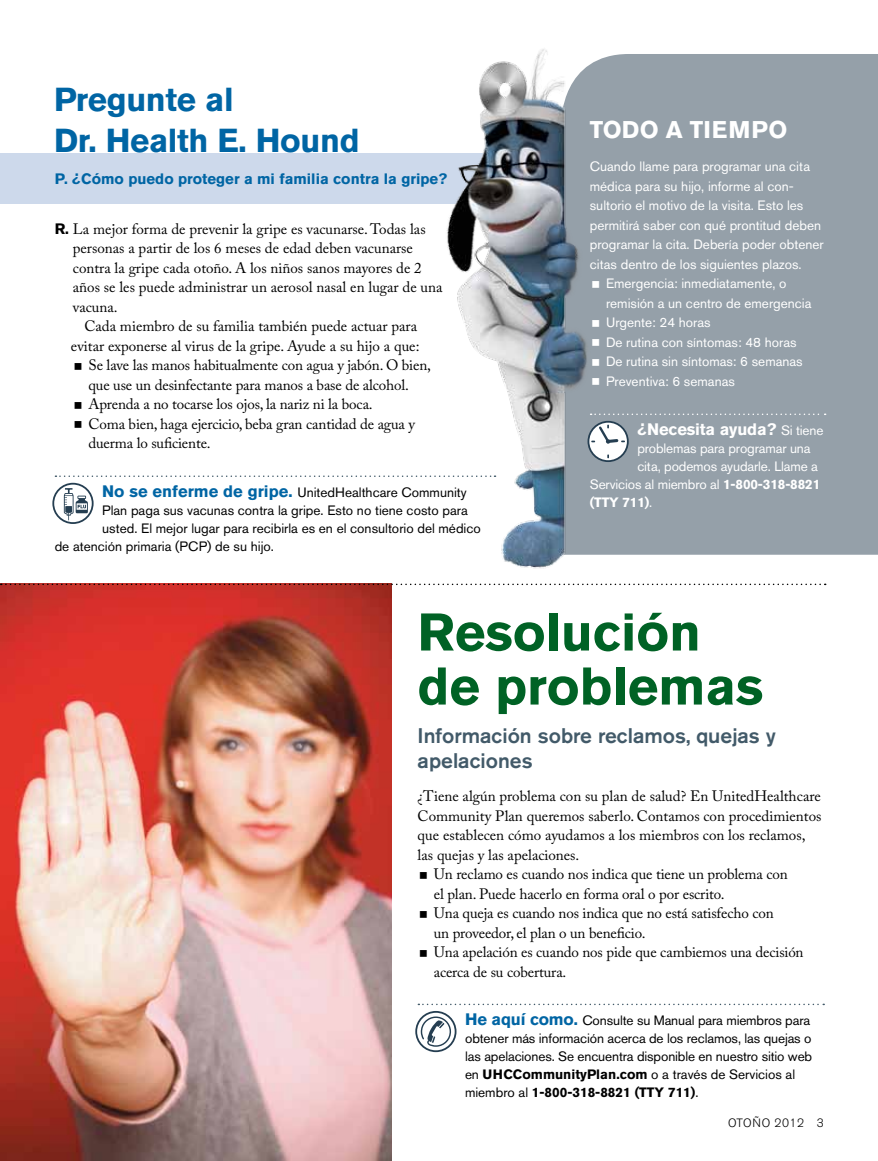
<style>
.page{position:relative;width:878px;height:1161px;background:#fff}
.page>*{position:absolute;margin:0;border:0;box-sizing:border-box;transform-origin:0 0}
.t1{font:700 52.5px/54px "Akzidenz Grotesk BE";color:#006225}
.t2{font:700 33px/41.8px "Akzidenz Grotesk BE";letter-spacing:-.01em;color:#0065a4}
.t3{font:700 24px "Akzidenz Grotesk BE";letter-spacing:.04em;color:#fff}
.t4{font:500 21px/25.2px "Akzidenz Grotesk BE";color:#425a69}
.t5{font:700 16.5px "Akzidenz Grotesk BE";letter-spacing:-.01em;color:#fff}
.t6{font:15px "Adobe Caslon Pro";letter-spacing:-.005em;color:#000}
.t7{font:700 15px "Akzidenz Grotesk BE";color:#0065a4}
.t8{font:13.5px "Akzidenz Grotesk BE";color:#fff}
.t9{font:13.5px/18px "Akzidenz Grotesk BE";color:#000}
.t10{font:700 13.5px "Akzidenz Grotesk BE";color:#fff}
.t11{font:300 12px "Akzidenz Grotesk BE";letter-spacing:.04em;color:#000}
.s1{font-family:"Akzidenz Grotesk BE";font-weight:700}
.s2{font-weight:700;font-size:16.5px;color:#0065a4}
.s3{font-weight:400;font-size:13.5px}
.s4{font-weight:700}
.s5{font-weight:400}
</style>
<div class="page">
<div style="left:0;top:153px;width:601px;height:50px;background:#cdd9eb"></div>
<div style="left:655px;top:54px;width:223px;height:501px;background:#95a0a9"></div>
<img style="left:0;top:584px;width:392px;height:577px">
<svg style="left:655px;top:414px;width:170px;height:1px"></svg>
<svg style="left:418px;top:1004px;width:406px;height:1px"></svg>
<svg style="left:415px;top:1011px;width:41px;height:41px"></svg>
<img style="left:438px;top:49px;width:217px;height:520px">
<svg style="left:55px;top:476px;width:440px;height:1px"></svg>
<svg style="left:52px;top:483px;width:42px;height:41px"></svg>
<svg style="left:1px;top:584px;width:824px;height:1px"></svg>
<svg style="left:592px;top:281px;width:7px;height:6px"></svg>
<svg style="left:592px;top:320px;width:7px;height:6px"></svg>
<svg style="left:592px;top:339px;width:7px;height:7px"></svg>
<svg style="left:592px;top:359px;width:7px;height:6px"></svg>
<svg style="left:592px;top:378px;width:7px;height:7px"></svg>
<h2 class="t2" style="left:54px;top:78px;width:307px">Pregunte al<br>Dr. Health E. Hound</h2>
<p class="t7" style="left:55px;top:170px;width:394px">P. ¿Cómo puedo proteger a mi familia contra la gripe?</p>
<p class="t6" style="left:55px;top:220px;width:372px"><span class="s1">R.</span> La mejor forma de prevenir la gripe es vacunarse. Todas las</p>
<p class="t6" style="left:73px;top:240px;width:341px">personas a partir de los 6 meses de edad deben vacunarse</p>
<p class="t6" style="left:73px;top:259px;width:350px">contra la gripe cada otoño. A los niños sanos mayores de 2</p>
<p class="t6" style="left:73px;top:279px;width:371px">años se les puede administrar un aerosol nasal en lugar de una</p>
<p class="t6" style="left:73px;top:298px;width:46px">vacuna.</p>
<p class="t6" style="left:84px;top:318px;width:334px">Cada miembro de su familia también puede actuar para</p>
<p class="t6" style="left:71px;top:337px;width:350px">evitar exponerse al virus de la gripe. Ayude a su hijo a que:</p>
<p class="t6" style="left:88px;top:357px;width:344px">Se lave las manos habitualmente con agua y jabón. O bien,</p>
<p class="t6" style="left:88px;top:376px;width:322px">que use un desinfectante para manos a base de alcohol.</p>
<p class="t6" style="left:88px;top:396px;width:286px">Aprenda a no tocarse los ojos, la nariz ni la boca.</p>
<p class="t6" style="left:88px;top:415px;width:328px">Coma bien, haga ejercicio, beba gran cantidad de agua y</p>
<p class="t6" style="left:88px;top:435px;width:124px">duerma lo suficiente.</p>
<p class="t9" style="left:102px;top:483px;width:366px"><span class="s2">No se enferme de gripe.</span> UnitedHealthcare Community</p>
<p class="t9" style="left:102px;top:501px;width:367px">Plan paga sus vacunas contra la gripe. Esto no tiene costo para</p>
<p class="t9" style="left:102px;top:519px;width:380px">usted. El mejor lugar para recibirla es en el consultorio del médico</p>
<p class="t9" style="left:55px;top:537px;width:221px">de atención primaria (PCP) de su hijo.</p>
<h3 class="t3" style="left:590px;top:116px;width:199px">Todo a tiempo</h3>
<p class="t8" style="left:590px;top:159px;width:222px">Cuando llame para programar una cita</p>
<p class="t8" style="left:590px;top:178px;width:205px">médica para su hijo, informe al con-</p>
<p class="t8" style="left:590px;top:198px;width:215px">sultorio el motivo de la visita. Esto les</p>
<p class="t8" style="left:590px;top:217px;width:233px">permitirá saber con qué prontitud deben</p>
<p class="t8" style="left:590px;top:237px;width:235px">programar la cita. Debería poder obtener</p>
<p class="t8" style="left:590px;top:256px;width:213px">citas dentro de los siguientes plazos.</p>
<p class="t8" style="left:606px;top:276px;width:182px">Emergencia: inmediatamente, o</p>
<p class="t8" style="left:606px;top:295px;width:207px">remisión a un centro de emergencia</p>
<p class="t8" style="left:606px;top:315px;width:106px">Urgente: 24 horas</p>
<p class="t8" style="left:606px;top:334px;width:192px">De rutina con síntomas: 48 horas</p>
<p class="t8" style="left:606px;top:354px;width:198px">De rutina sin síntomas: 6 semanas</p>
<p class="t8" style="left:606px;top:373px;width:130px">Preventiva: 6 semanas</p>
<p class="t5" style="left:637px;top:419px;width:188px">¿Necesita ayuda? <span class="s3">Si tiene</span></p>
<p class="t8" style="left:637px;top:440px;width:175px">problemas para programar una</p>
<p class="t8" style="left:637px;top:458px;width:182px">cita, podemos ayudarle. Llame a</p>
<p class="t8" style="left:589px;top:476px;width:232px">Servicios al miembro al <span class="s4">1-800-318-8821</span></p>
<p class="t10" style="left:589px;top:494px;width:64px">(TTY 711)<span class="s5">.</span></p>
<h1 class="t1" style="left:417px;top:605px;width:347px">Resolución de problemas</h1>
<h3 class="t4" style="left:417px;top:723px;width:360px">I nformación sobre reclamos, quejas y apelaciones</h3>
<p class="t6" style="left:417px;top:787px;width:404px">¿Tiene algún problema con su plan de salud? En UnitedHealthcare</p>
<p class="t6" style="left:417px;top:807px;width:405px">Community Plan queremos saberlo. Contamos con procedimientos</p>
<p class="t6" style="left:417px;top:826px;width:389px">que establecen cómo ayudamos a los miembros con los reclamos,</p>
<p class="t6" style="left:417px;top:846px;width:163px">las quejas y las apelaciones.</p>
<p class="t6" style="left:434px;top:865px;width:355px">Un reclamo es cuando nos indica que tiene un problema con</p>
<p class="t6" style="left:434px;top:885px;width:292px">el plan. Puede hacerlo en forma oral o por escrito.</p>
<p class="t6" style="left:434px;top:904px;width:341px">Una queja es cuando nos indica que no está satisfecho con</p>
<p class="t6" style="left:434px;top:924px;width:213px">un proveedor, el plan o un beneficio.</p>
<p class="t6" style="left:434px;top:943px;width:371px">Una apelación es cuando nos pide que cambiemos una decisión</p>
<p class="t6" style="left:434px;top:963px;width:134px">acerca de su cobertura.</p>
<p class="t9" style="left:465px;top:1011px;width:349px"><span class="s2">He aquí como.</span> Consulte su Manual para miembros para obtener más información acerca de los reclamos, las quejas o las apelaciones. Se encuentra disponible en nuestro sitio web en <span class="s4">UHCCommunityPlan.com</span> o a través de Servicios al miembro al <span class="s4">1-800-318-8821 (TTY 711)</span>.</p>
<p class="t11" style="left:728px;top:1116px;width:97px">OTOÑO 2012 3</p>
</div>
